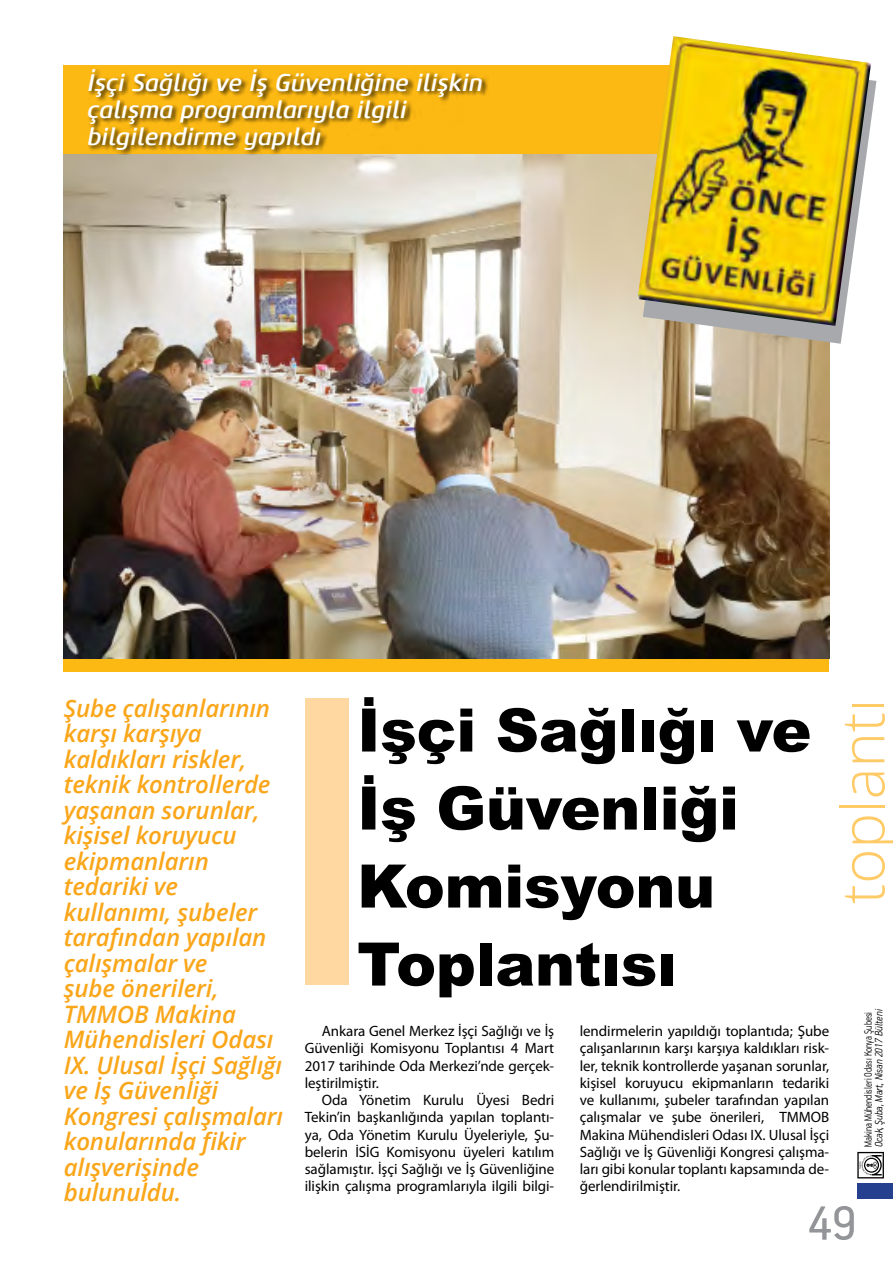
<style>
.page{position:relative;width:893px;height:1263px;background:#fff}
.page>*{position:absolute;margin:0;border:0;box-sizing:border-box;transform-origin:0 0}
.Normal__Web{font:900 60px/78px "Arial";letter-spacing:-.005em;color:#000}
.t1{font:300 60px "Open Sans";color:#ffcb66}
.t2{font:54px "PF Handbook Pro";color:#939598}
.Normal__Web-2{font:italic 600 24px/25.5px "Open Sans";letter-spacing:-.005em;color:#faa61a}
.Normal__Web-3{font:italic 500 24px "Core Sans M55";letter-spacing:-.005em;color:#fff}
.Normal__Web-4{font:15px/17.2px "Myriad Pro";letter-spacing:-.005em;color:#000;text-align:justify}
.t3{font:300 12px "PF Handbook Pro";color:#000;scale:.8 1}
.t4{font:italic 300 12px "PF Handbook Pro";letter-spacing:-.005em;color:#000;scale:.9 1}
</style>
<div class="page">
<svg style="left:857px;top:1152px;width:27px;height:26px"></svg>
<div style="left:857px;top:1183px;width:36px;height:16px;background:#25408f"></div>
<div style="left:64px;top:65px;width:765px;height:606px;background:#fdb913"></div>
<img style="left:64px;top:154px;width:765px;height:504px">
<div style="left:305px;top:698px;width:44px;height:287px;background:#ffd8a1"></div>
<svg style="left:643px;top:80px;width:233px;height:264px"></svg>
<img style="left:637px;top:36px;width:234px;height:290px">
<div style="left:88px;top:69px;width:400px;height:86px;background:#000;opacity:.75"></div>
<p class="Normal__Web-3" style="left:87px;top:67px;width:397px">İşçi Sağlığı ve İş Güvenliğine ilişkin</p>
<p class="Normal__Web-3" style="left:87px;top:94px;width:321px">çalışma programlarıyla ilgili</p>
<p class="Normal__Web-3" style="left:87px;top:121px;width:236px">bilgilendirme yapıldı</p>
<p class="Normal__Web-2" style="left:64px;top:695px;width:221px">Şube çalışanlarının karşı karşıya kaldıkları riskler, teknik kontrollerde yaşanan sorunlar, kişisel koruyucu ekipmanların tedariki ve kullanımı, şubeler tarafından yapılan çalışmalar ve<br>şube önerileri,<br>TMMOB Makina<br>Mühendisleri Odası<br>IX. Ulusal İşçi Sağlığı ve İş Güvenliği<br>Kongresi çalışmaları konularında fikir alışverişinde bulunuldu.</p>
<p class="Normal__Web" style="left:357px;top:689px;width:456px">İşçi Sağlığı ve<br>İş Güvenliği<br>Komisyonu</p>
<p class="Normal__Web" style="left:357px;top:923px;width:321px">Toplantısı</p>
<p class="Normal__Web-4" style="left:305px;top:1022px;width:251px;text-indent:17px">Ankara Genel Merkez İşçi Sağlığı ve İş Güvenliği Komisyonu Toplantısı 4 Mart 2017 tarihinde Oda Merkezi’nde gerçek&shy;leştirilmiştir.</p>
<p class="Normal__Web-4" style="left:305px;top:1091px;width:251px;text-indent:17px">Oda Yönetim Kurulu Üyesi Bedri Tekin’in başkanlığında yapılan toplantı&shy;ya, Oda Yönetim Kurulu Üyeleriyle, Şu&shy;belerin İSİG Komisyonu üyeleri katılım sağlamıştır. İşçi Sağlığı ve İş Güvenliğine ilişkin çalışma programlarıyla ilgili bilgi-</p>
<p class="Normal__Web-4" style="left:580px;top:1022px;width:251px">lendirmelerin yapıldığı toplantıda; Şube çalışanlarının karşı karşıya kaldıkları risk&shy;ler, teknik kontrollerde yaşanan sorunlar, kişisel koruyucu ekipmanların tedariki ve kullanımı, şubeler tarafından yapılan çalışmalar ve şube önerileri, TMMOB Makina Mühendisleri Odası IX. Ulusal İşçi Sağlığı ve İş Güvenliği Kongresi çalışma&shy;ları gibi konular toplantı kapsamında de&shy;ğerlendirilmiştir.</p>
<p class="t1" style="left:821px;top:904px;width:207px;rotate:-90deg">toplantı</p>
<p class="t3" style="left:861px;top:1147px;width:171px;rotate:-90deg">Makina Mühendisleri Odası Konya Şubesi</p>
<p class="t4" style="left:871px;top:1147px;width:155px;rotate:-90deg">Ocak, Şuba, Mart, Nisan 2017 Bülteni</p>
<p class="t2" style="left:807px;top:1190px;width:52px">49</p>
</div>
